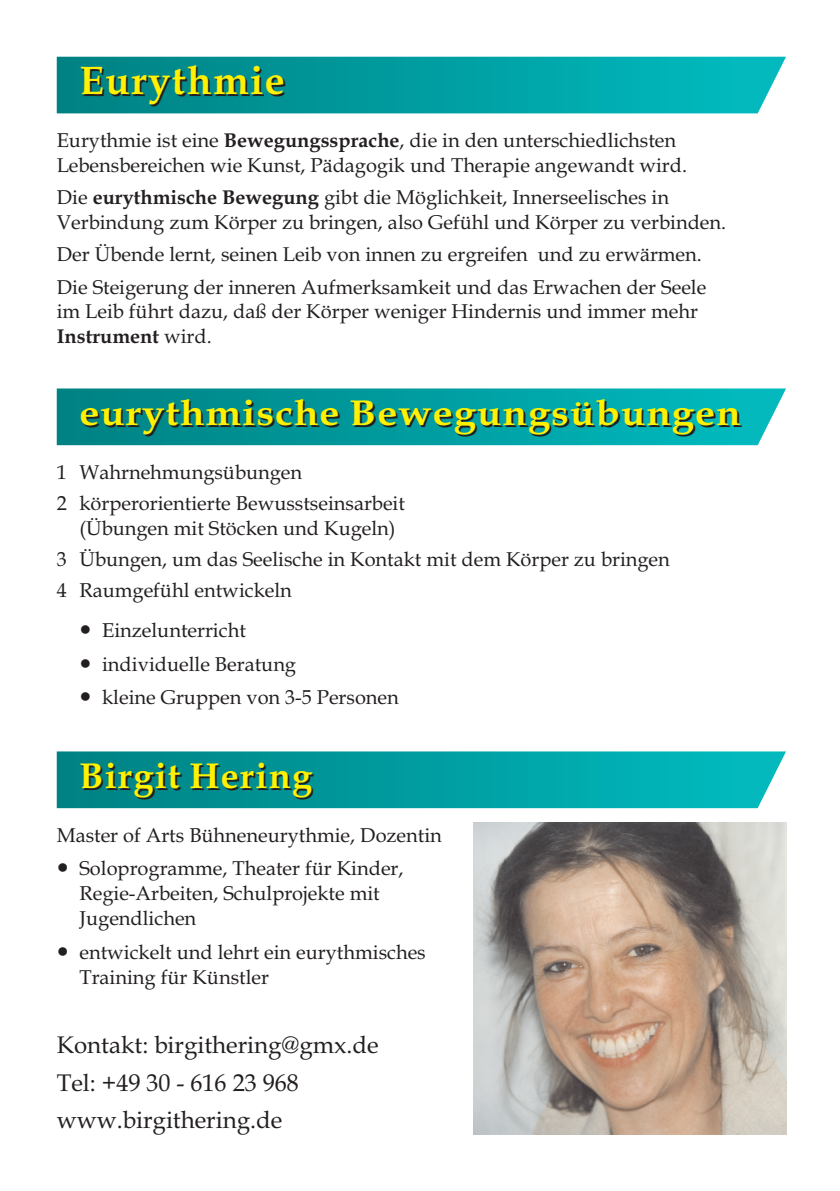
<style>
.page{position:relative;width:840px;height:1191px;background:#fff}
.page>*{position:absolute;margin:0;border:0;box-sizing:border-box;transform-origin:0 0}
.t1{font:700 40px "Book Antiqua";letter-spacing:.035em;color:#fff101}
.t2{font:700 36px "Book Antiqua";letter-spacing:.025em;color:#fff101;scale:1.11 1}
.t3{font:700 36px "Book Antiqua";letter-spacing:.025em;color:#fff101}
.t4{font:24px/37.2px "Book Antiqua";color:#231f20}
.t5{font:20px/24.8px "Book Antiqua";color:#231f20}
.t6{font:20px/33.8px "Arial Unicode MS";color:#231f20;text-align:justify}
.s1{font-weight:700}
</style>
<div class="page">
<svg style="left:57px;top:751px;width:728px;height:57px;background:#069fa2"></svg>
<svg style="left:57px;top:388px;width:728px;height:57px;background:#069fa2"></svg>
<svg style="left:57px;top:57px;width:728px;height:56px;background:#049ea2"></svg>
<img style="left:473px;top:822px;width:312px;height:312px">
<h1 class="t1" style="left:79px;top:65px;width:207px">Eurythmie</h1>
<p class="t5" style="left:57px;top:130px;width:631px">Eurythmie ist eine <span class="s1">Bewegungssprache</span>, die in den unterschiedlichsten<br>Lebensbereichen wie Kunst, Pädagogik und Therapie angewandt wird.</p>
<p class="t5" style="left:57px;top:187px;width:670px">Die <span class="s1">eurythmische Bewegung</span> gibt die Möglichkeit, Innerseelisches in<br>Verbindung zum Körper zu bringen, also Gefühl und Körper zu verbinden.</p>
<p class="t5" style="left:57px;top:240px;width:650px;line-height:32.4px">Der Übende lernt, seinen Leib von innen zu ergreifen und zu erwärmen.<br>Die Steigerung der inneren Aufmerksamkeit und das Erwachen der Seele</p>
<p class="t5" style="left:57px;top:301px;width:642px">im Leib führt dazu, daß der Körper weniger Hindernis und immer mehr<br><span class="s1">Instrument</span> wird.</p>
<h2 class="t2" style="left:79px;top:399px;width:597px">eurythmische Bewegungsübungen</h2>
<p class="t5" style="left:57px;top:458px;width:349px;line-height:31px">1 Wahrnehmungsübungen<br>2 körperorientierte Bewusstseinsarbeit</p>
<p class="t5" style="left:57px;top:514px;width:614px;line-height:31px;text-indent:23px">(Übungen mit Stöcken und Kugeln)<br>3 Übungen, um das Seelische in Kontakt mit dem Körper zu bringen<br>4 Raumgefühl entwickeln</p>
<p class="t6" style="left:79px;top:614px;width:13px">● ● ●</p>
<p class="t5" style="left:102px;top:615px;width:298px;line-height:33.8px">Einzelunterricht<br>individuelle Beratung<br>kleine Gruppen von 3-5 Personen</p>
<h2 class="t3" style="left:79px;top:761px;width:234px">Birgit Hering</h2>
<p class="t5" style="left:79px;top:820px;width:364px;line-height:33.8px;text-indent:-23px">Master of Arts Bühneneurythmie, Dozentin<br>Soloprogramme, Theater für Kinder,</p>
<p class="t5" style="left:79px;top:883px;width:301px">Regie-Arbeiten, Schulprojekte mit<br>Jugendlichen</p>
<p class="t5" style="left:79px;top:942px;width:347px">entwickelt und lehrt ein eurythmisches<br>Training für Künstler</p>
<p class="t6" style="left:57px;top:853px;width:13px">●</p>
<p class="t6" style="left:57px;top:936px;width:13px">●</p>
<p class="t4" style="left:57px;top:1029px;width:323px">Kontakt: birgithering@gmx.de<br>Tel: +49 30 - 616 23 968 www.birgithering.de</p>
</div>
